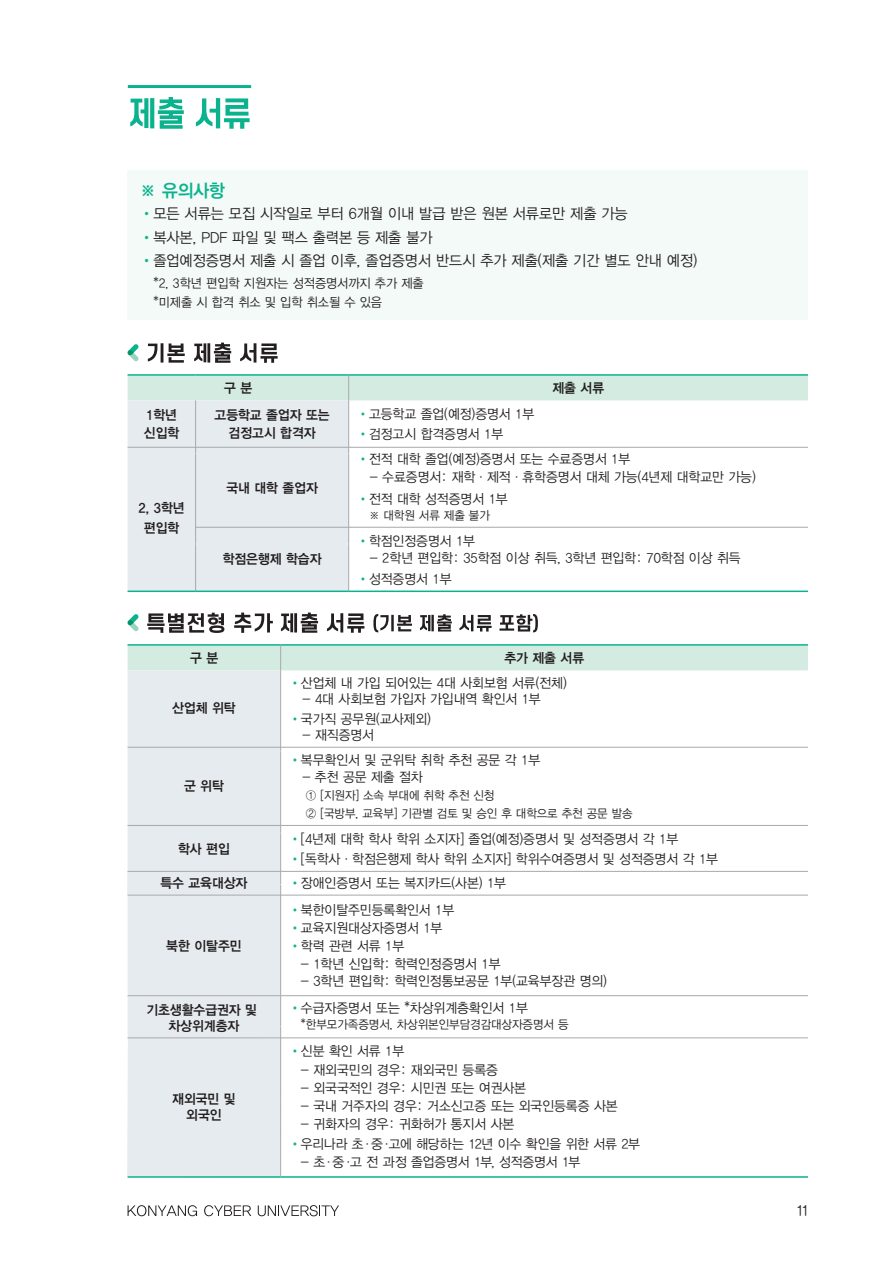
<style>
.page{position:relative;width:893px;height:1263px;background:#fff}
.page>*{position:absolute;margin:0;border:0;box-sizing:border-box;transform-origin:0 0}
.t1{font:18px "YDVYGO Std 34";color:#0ab38d;scale:.95 1}
.t2{font:15px "YDVYGO Std 32";color:#231f20;scale:.95 1}
.t3{font:15px "YDVYGO32";color:#231f20}
.t4{font:13.5px "YDVYGO Std 32";color:#231f20;scale:.95 1}
.t5{font:13.5px/17.4px "YDVYGO Std 34";color:#231f20;text-align:center;scale:.95 1}
.t6{font:12.75px/19.5px "YDVYGO Std 32";color:#231f20;scale:.95 1}
.t7{font:12px/17.9px "YDVYGO Std 32";color:#231f20;scale:.95 1}
.s1{color:#0ab38d}
</style>
<div class="page">
<svg style="left:130px;top:97px;width:120px;height:32px"></svg>
<hr style="left:128px;top:85px;width:123px;height:3px;background:#0ab38d">
<div style="left:128px;top:170px;width:680px;height:149px;background:#f3faf7"></div>
<svg style="left:128px;top:376px;width:680px;height:214px"></svg>
<hr style="left:195px;top:400px;width:1px;height:53px;background:#a8a9ad">
<hr style="left:348px;top:400px;width:1px;height:53px;background:#a8a9ad">
<hr style="left:128px;top:447px;width:68px;height:1px;background:#a8a9ad">
<hr style="left:196px;top:447px;width:153px;height:1px;background:#a8a9ad">
<hr style="left:195px;top:454px;width:1px;height:90px;background:#a8a9ad">
<hr style="left:349px;top:447px;width:459px;height:1px;background:#a8a9ad">
<hr style="left:348px;top:454px;width:1px;height:90px;background:#a8a9ad">
<hr style="left:195px;top:527px;width:154px;height:1px;background:#a8a9ad">
<hr style="left:195px;top:544px;width:1px;height:47px;background:#a8a9ad">
<hr style="left:349px;top:527px;width:459px;height:1px;background:#a8a9ad">
<hr style="left:348px;top:544px;width:1px;height:47px;background:#a8a9ad">
<hr style="left:128px;top:374px;width:68px;height:2px;background:#0ab38d">
<hr style="left:196px;top:374px;width:153px;height:2px;background:#0ab38d">
<hr style="left:349px;top:374px;width:459px;height:2px;background:#0ab38d">
<hr style="left:128px;top:590px;width:68px;height:2px;background:#0ab38d">
<hr style="left:196px;top:590px;width:153px;height:2px;background:#0ab38d">
<hr style="left:349px;top:590px;width:459px;height:2px;background:#0ab38d">
<svg style="left:127px;top:344px;width:12px;height:17px"></svg>
<svg style="left:148px;top:343px;width:130px;height:20px"></svg>
<svg style="left:127px;top:614px;width:12px;height:17px"></svg>
<svg style="left:147px;top:612px;width:217px;height:21px"></svg>
<svg style="left:373px;top:614px;width:165px;height:18px"></svg>
<div style="left:127px;top:670px;width:154px;height:507px;background:#e6ebef"></div>
<div style="left:128px;top:646px;width:680px;height:24px;background:#d4ebe2"></div>
<hr style="left:280px;top:670px;width:1px;height:81px;background:#a8a9ad">
<hr style="left:128px;top:747px;width:153px;height:1px;background:#a8a9ad">
<hr style="left:281px;top:747px;width:527px;height:1px;background:#a8a9ad">
<hr style="left:280px;top:751px;width:1px;height:82px;background:#a8a9ad">
<hr style="left:128px;top:825px;width:153px;height:1px;background:#a8a9ad">
<hr style="left:281px;top:825px;width:527px;height:1px;background:#a8a9ad">
<hr style="left:280px;top:833px;width:1px;height:51px;background:#a8a9ad">
<hr style="left:128px;top:871px;width:153px;height:1px;background:#a8a9ad">
<hr style="left:281px;top:871px;width:527px;height:1px;background:#a8a9ad">
<hr style="left:280px;top:885px;width:1px;height:110px;background:#a8a9ad">
<hr style="left:128px;top:995px;width:153px;height:1px;background:#a8a9ad">
<hr style="left:281px;top:995px;width:527px;height:1px;background:#a8a9ad">
<hr style="left:128px;top:895px;width:153px;height:1px;background:#a8a9ad">
<hr style="left:281px;top:895px;width:527px;height:1px;background:#a8a9ad">
<hr style="left:280px;top:996px;width:1px;height:30px;background:#a8a9ad">
<hr style="left:128px;top:1037px;width:153px;height:1px;background:#a8a9ad">
<hr style="left:281px;top:1037px;width:527px;height:1px;background:#a8a9ad">
<hr style="left:280px;top:1026px;width:1px;height:150px;background:#a8a9ad">
<hr style="left:128px;top:644px;width:153px;height:2px;background:#0ab38d">
<hr style="left:281px;top:644px;width:527px;height:2px;background:#0ab38d">
<hr style="left:128px;top:1176px;width:153px;height:2px;background:#0ab38d">
<hr style="left:281px;top:1176px;width:527px;height:2px;background:#0ab38d">
<svg style="left:128px;top:1205px;width:69px;height:11px"></svg>
<svg style="left:204px;top:1205px;width:47px;height:11px"></svg>
<svg style="left:258px;top:1205px;width:81px;height:11px"></svg>
<h1 class="t1" style="left:140px;top:181px;width:91px">※ 유의사항</h1>
<p class="t2" style="left:140px;top:206px;width:515px"><span class="s1">•</span>모든 서류는 모집 시작일로 부터 6개월 이내 발급 받은 원본 서류로만 제출 가능</p>
<p class="t2" style="left:140px;top:230px;width:309px"><span class="s1">•</span>복사본, PDF 파일 및 팩스 출력본 등 제출 불가</p>
<p class="t2" style="left:140px;top:253px;width:588px"><span class="s1">•</span>졸업예정증명서 제출 시 졸업 이후, 졸업증명서 반드시 추가 제출(제출 기간 별도 안내 예정)</p>
<p class="t6" style="left:153px;top:273px;width:286px">*2, 3학년 편입학 지원자는 성적증명서까지 추가 제출 *미제출 시 합격 취소 및 입학 취소될 수 있음</p>
<p class="t5" style="left:224px;top:380px;width:31px">구 분</p>
<p class="t5" style="left:552px;top:380px;width:56px">제출 서류</p>
<p class="t5" style="left:144px;top:407px;width:39px;text-align:left">1학년 신입학</p>
<p class="t5" style="left:215px;top:407px;width:123px">고등학교 졸업자 또는 검정고시 합격자</p>
<p class="t4" style="left:357px;top:407px;width:188px"><span class="s1">•</span>고등학교 졸업(예정)증명서 1부</p>
<p class="t4" style="left:357px;top:427px;width:155px"><span class="s1">•</span>검정고시 합격증명서 1부</p>
<p class="t5" style="left:138px;top:499px;width:50px;line-height:19.5px">2, 3학년 편입학</p>
<p class="t5" style="left:226px;top:480px;width:98px">국내 대학 졸업자</p>
<p class="t5" style="left:223px;top:551px;width:106px">학점은행제 학습자</p>
<p class="t4" style="left:357px;top:453px;width:289px"><span class="s1">•</span>전적 대학 졸업(예정)증명서 또는 수료증명서 1부</p>
<p class="t4" style="left:370px;top:470px;width:408px">- 수료증명서: 재학·제적·휴학증명서 대체 가능(4년제 대학교만 가능)</p>
<p class="t4" style="left:357px;top:492px;width:160px"><span class="s1">•</span>전적 대학 성적증명서 1부</p>
<p class="t7" style="left:369px;top:507px;width:129px">※ 대학원 서류 제출 불가</p>
<p class="t4" style="left:357px;top:534px;width:126px"><span class="s1">•</span>학점인정증명서 1부</p>
<p class="t4" style="left:370px;top:551px;width:392px">- 2학년 편입학: 35학점 이상 취득, 3학년 편입학: 70학점 이상 취득</p>
<p class="t4" style="left:357px;top:572px;width:101px"><span class="s1">•</span>성적증명서 1부</p>
<p class="t5" style="left:190px;top:649px;width:31px">구 분</p>
<p class="t5" style="left:504px;top:649px;width:85px">추가 제출 서류</p>
<p class="t5" style="left:172px;top:700px;width:68px">산업체 위탁</p>
<p class="t4" style="left:289px;top:676px;width:294px"><span class="s1">•</span>산업체 내 가입 되어있는 4대 사회보험 서류(전체)</p>
<p class="t4" style="left:303px;top:692px;width:252px">- 4대 사회보험 가입자 가입내역 확인서 1부</p>
<p class="t4" style="left:289px;top:712px;width:151px"><span class="s1">•</span>국가직 공무원(교사제외)</p>
<p class="t4" style="left:303px;top:728px;width:77px">- 재직증명서</p>
<p class="t5" style="left:184px;top:778px;width:43px">군 위탁</p>
<p class="t5" style="left:178px;top:840px;width:56px">학사 편입</p>
<p class="t4" style="left:289px;top:753px;width:266px"><span class="s1">•</span>복무확인서 및 군위탁 취학 추천 공문 각 1부</p>
<p class="t4" style="left:302px;top:771px;width:128px">- 추천 공문 제출 절차</p>
<p class="t7" style="left:306px;top:786px;width:345px">① [지원자] 소속 부대에 취학 추천 신청<br>② [국방부, 교육부] 기관별 검토 및 승인 후 대학으로 추천 공문 발송</p>
<p class="t4" style="left:289px;top:832px;width:411px"><span class="s1">•</span>[4년제 대학 학사 학위 소지자] 졸업(예정)증명서 및 성적증명서 각 1부</p>
<p class="t4" style="left:289px;top:852px;width:453px"><span class="s1">•</span>[독학사·학점은행제 학사 학위 소지자] 학위수여증명서 및 성적증명서 각 1부</p>
<p class="t5" style="left:160px;top:875px;width:93px">특수 교육대상자</p>
<p class="t4" style="left:289px;top:876px;width:230px"><span class="s1">•</span>장애인증명서 또는 복지카드(사본) 1부</p>
<p class="t5" style="left:166px;top:938px;width:81px">북한 이탈주민</p>
<p class="t5" style="left:146px;top:1002px;width:118px">기초생활수급권자 및</p>
<p class="t5" style="left:169px;top:1018px;width:76px">차상위계층자</p>
<p class="t5" style="left:172px;top:1091px;width:68px;line-height:16.5px">재외국민 및 외국인</p>
<p class="t4" style="left:289px;top:903px;width:175px"><span class="s1">•</span>북한이탈주민등록확인서 1부</p>
<p class="t4" style="left:289px;top:921px;width:163px"><span class="s1">•</span>교육지원대상자증명서 1부</p>
<p class="t4" style="left:289px;top:939px;width:123px"><span class="s1">•</span>학력 관련 서류 1부</p>
<p class="t4" style="left:301px;top:957px;width:212px">- 1학년 신입학: 학력인정증명서 1부</p>
<p class="t4" style="left:301px;top:974px;width:324px">- 3학년 편입학: 학력인정통보공문 1부(교육부장관 명의)</p>
<p class="t4" style="left:289px;top:1001px;width:253px"><span class="s1">•</span>수급자증명서 또는 *차상위계층확인서 1부</p>
<p class="t4" style="left:289px;top:1044px;width:123px"><span class="s1">•</span>신분 확인 서류 1부</p>
<p class="t4" style="left:301px;top:1063px;width:209px">- 재외국민의 경우: 재외국민 등록증</p>
<p class="t4" style="left:301px;top:1081px;width:238px">- 외국국적인 경우: 시민권 또는 여권사본</p>
<p class="t4" style="left:301px;top:1099px;width:335px">- 국내 거주자의 경우: 거소신고증 또는 외국인등록증 사본</p>
<p class="t4" style="left:301px;top:1117px;width:226px">- 귀화자의 경우: 귀화허가 통지서 사본</p>
<p class="t4" style="left:289px;top:1137px;width:371px"><span class="s1">•</span>우리나라 초·중·고에 해당하는 12년 이수 확인을 위한 서류 2부</p>
<p class="t4" style="left:301px;top:1155px;width:295px">- 초·중·고 전 과정 졸업증명서 1부, 성적증명서 1부</p>
<p class="t7" style="left:301px;top:1015px;width:283px">*한부모가족증명서, 차상위본인부담경감대상자증명서 등</p>
<p class="t3" style="left:797px;top:1202px;width:12px">11</p>
</div>
